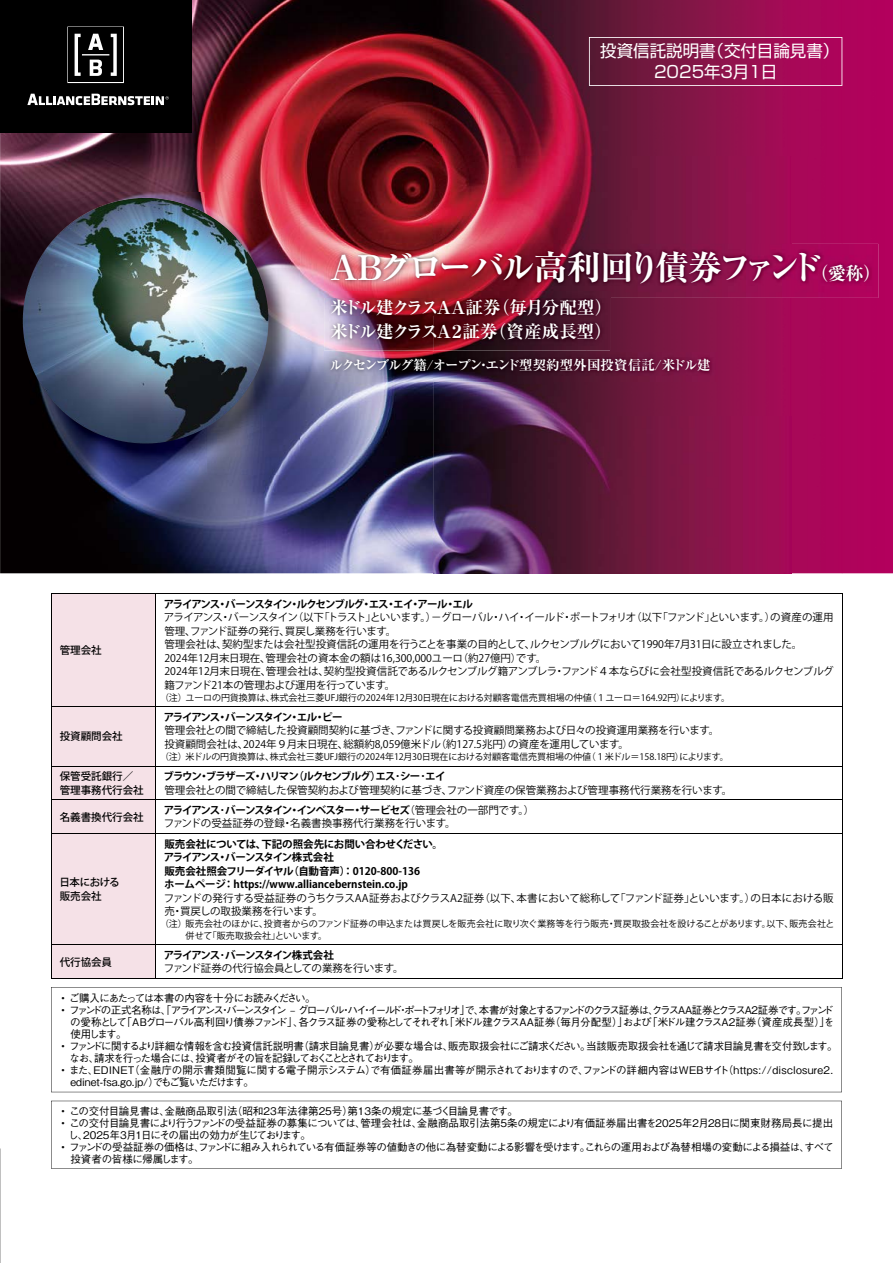
<style>
.page{position:relative;width:893px;height:1263px;background:#fff}
.page>*{position:absolute;margin:0;border:0;box-sizing:border-box;transform-origin:0 0}
.t1{font:700 expanded 34.05px "Ryumin Pr 6 N";letter-spacing:-.12em;color:#fff}
.t2{font:700 expanded 17.55px/24.6px "Ryumin Pr 6 N";letter-spacing:-.095em;color:#fff}
.t3{font:16.5px/21px "Shin Go Pro";color:#fff;text-align:center}
.t4{font:700 expanded 13.5px "Ryumin Pr 6 N";letter-spacing:-.07em;color:#fff}
.t5{font:10.5px/13.5px "Koz Go Pr 6 N";color:#000}
.t6{font:500 10.5px/12px "Gothic BBB Pro";letter-spacing:-.04em;color:#000}
.t7{font:500 10.5px/12px "Gothic BBB Pro";color:#000}
.t8{font:500 10.5px/12px "Gothic BBB Pro";letter-spacing:-.095em;color:#000}
.t9{font:700 10.5px/13.5px "Koz Go Pr 6 N";color:#000}
.t10{font:500 10.5px/13.5px "Koz Go Pr 6 N";color:#000}
.t11{font:700 10.5px "Koz Go Pr 6 N";letter-spacing:-.12em;color:#000}
.t12{font:700 10.5px "Koz Go Pr 6 N";letter-spacing:-.105em;color:#000}
.t13{font:700 10.5px "Koz Go Pr 6 N";letter-spacing:-.1em;color:#000}
.t14{font:500 10.5px "Gothic BBB Pro";letter-spacing:-.08em;color:#000}
.t15{font:10.5px "Koz Go Pr 6 N";letter-spacing:-.02em;color:#000}
.t16{font:500 10.5px/13.5px "Koz Go Pr 6 N";letter-spacing:-.02em;color:#000}
.t17{font:9px/11.2px "Koz Go Pr 6 N";color:#000}
.s1{font-size:18px}
.s2{font-weight:700}
</style>
<div class="page">
<img style="left:0;top:0;width:434px;height:573px">
<img style="left:434px;top:0;width:408px;height:156px">
<div style="left:842px;top:0;width:51px;height:573px;background:#b1025c"></div>
<img style="left:434px;top:156px;width:357px;height:88px">
<div style="left:791px;top:156px;width:51px;height:417px;background:#aa0759"></div>
<img style="left:587px;top:298px;width:204px;height:275px">
<img style="left:434px;top:350px;width:153px;height:223px">
<img style="left:19px;top:193px;width:280px;height:282px">
<img style="left:49px;top:198px;width:98px;height:46px">
<img style="left:324px;top:352px;width:393px;height:29px">
<img style="left:324px;top:244px;width:110px;height:106px">
<img style="left:434px;top:298px;width:176px;height:52px">
<img style="left:331px;top:298px;width:269px;height:17px">
<img style="left:434px;top:244px;width:444px;height:54px">
<img style="left:324px;top:292px;width:286px;height:6px">
<div style="left:0;top:0;width:191px;height:132px;background:#000"></div>
<svg style="left:27px;top:94px;width:142px;height:11px"></svg>
<svg style="left:67px;top:27px;width:57px;height:56px"></svg>
<svg style="left:589px;top:37px;width:253px;height:49px;background:#8d1a50"></svg>
<div style="left:52px;top:594px;width:104px;height:384px;background:#f5e1e7"></div>
<hr style="left:51px;top:593px;width:105px;height:1px;background:#000">
<hr style="left:51px;top:594px;width:1px;height:112px;background:#000">
<hr style="left:156px;top:593px;width:686px;height:1px;background:#000">
<hr style="left:156px;top:594px;width:1px;height:112px;background:#000">
<hr style="left:842px;top:594px;width:1px;height:112px;background:#000">
<hr style="left:51px;top:706px;width:105px;height:1px;background:#000">
<hr style="left:51px;top:707px;width:1px;height:59px;background:#000">
<hr style="left:156px;top:706px;width:686px;height:1px;background:#000">
<hr style="left:156px;top:707px;width:1px;height:59px;background:#000">
<hr style="left:842px;top:707px;width:1px;height:59px;background:#000">
<hr style="left:51px;top:766px;width:105px;height:1px;background:#000">
<hr style="left:51px;top:766px;width:1px;height:33px;background:#000">
<hr style="left:156px;top:766px;width:686px;height:1px;background:#000">
<hr style="left:156px;top:766px;width:1px;height:33px;background:#000">
<hr style="left:842px;top:766px;width:1px;height:33px;background:#000">
<hr style="left:51px;top:799px;width:105px;height:1px;background:#000">
<hr style="left:51px;top:800px;width:1px;height:33px;background:#000">
<hr style="left:156px;top:799px;width:686px;height:1px;background:#000">
<hr style="left:156px;top:800px;width:1px;height:33px;background:#000">
<hr style="left:842px;top:800px;width:1px;height:33px;background:#000">
<hr style="left:51px;top:833px;width:105px;height:1px;background:#000">
<hr style="left:51px;top:834px;width:1px;height:110px;background:#000">
<hr style="left:156px;top:833px;width:686px;height:1px;background:#000">
<hr style="left:156px;top:834px;width:1px;height:110px;background:#000">
<hr style="left:842px;top:834px;width:1px;height:110px;background:#000">
<hr style="left:51px;top:944px;width:105px;height:1px;background:#000">
<hr style="left:51px;top:945px;width:1px;height:33px;background:#000">
<hr style="left:156px;top:944px;width:686px;height:1px;background:#000">
<hr style="left:156px;top:945px;width:1px;height:33px;background:#000">
<hr style="left:842px;top:945px;width:1px;height:33px;background:#000">
<hr style="left:51px;top:978px;width:105px;height:1px;background:#000">
<hr style="left:156px;top:978px;width:686px;height:1px;background:#000">
<svg style="left:51px;top:987px;width:791px;height:105px"></svg>
<svg style="left:51px;top:1101px;width:791px;height:68px"></svg>
<h3 class="t3" style="left:600px;top:38px;width:241px">投資信託説明書（交付目論見書）<br>2025年３月１日</h3>
<h1 class="t1" style="left:330px;top:240px;width:552px">ABグローバル高利回り債券ファンド<span class="s1">（愛称）</span></h1>
<h2 class="t2" style="left:330px;top:294px;width:284px">米ドル建クラスAA証券（毎月分配型）米ドル建クラスA２証券（資産成長型）</h2>
<p class="t4" style="left:330px;top:354px;width:383px">ルクセンブルグ籍/オープン・エンド型契約型外国投資信託/米ドル建</p>
<p class="t10" style="left:60px;top:644px;width:43px">管理会社</p>
<p class="t10" style="left:60px;top:730px;width:64px">投資顧問会社</p>
<p class="t12" style="left:164px;top:598px;width:311px">アライアンス・バーンスタイン・ルクセンブルグ・エス・エイ・アール・エル</p>
<p class="t5" style="left:164px;top:611px;width:671px">アライアンス・バーンスタイン（以下「トラスト」といいます。）－グローバル・ハイ・イールド・ポートフォリオ（以下「ファンド」といいます。）の資産の運用管理、ファンド証券の発行、買戻し業務を行います。<br>管理会社は、契約型または会社型投資信託の運用を行うことを事業の目的として、ルクセンブルグにおいて1990年7月31日に設立されました。<br>2024年12月末日現在、管理会社の資本金の額は16,300,000ユーロ（約27億円）です。<br>2024年12月末日現在、管理会社は、契約型投資信託であるルクセンブルグ籍アンブレラ・ファンド４本ならびに会社型投資信託であるルクセンブルグ籍ファンド21本の管理および運用を行っています。</p>
<p class="t17" style="left:160px;top:692px;width:572px">（注）ユーロの円貨換算は、株式会社三菱UFJ銀行の2024年12月30日現在における対顧客電信売買相場の仲値（１ユーロ＝164.92円）によります。</p>
<p class="t11" style="left:164px;top:711px;width:180px">アライアンス・バーンスタイン・エル・ピー</p>
<p class="t5" style="left:164px;top:724px;width:556px">管理会社との間で締結した投資顧問契約に基づき、ファンドに関する投資顧問業務および日々の投資運用業務を行います。投資顧問会社は、2024年９月末日現在、総額約8,059億米ドル（約127.5兆円）の資産を運用しています。</p>
<p class="t17" style="left:160px;top:751px;width:570px">（注）米ドルの円貨換算は、株式会社三菱UFJ銀行の2024年12月30日現在における対顧客電信売買相場の仲値（１米ドル＝158.18円）によります。</p>
<p class="t10" style="left:60px;top:770px;width:85px">保管受託銀行／管理事務代行会社</p>
<p class="t13" style="left:164px;top:770px;width:283px">ブラウン・ブラザーズ・ハリマン（ルクセンブルグ）エス･シー･エイ</p>
<p class="t5" style="left:164px;top:783px;width:569px">管理会社との間で締結した保管契約および管理契約に基づき、ファンド資産の保管業務および管理事務代行業務を行います。</p>
<p class="t10" style="left:60px;top:810px;width:85px">名義書換代行会社</p>
<p class="t5" style="left:164px;top:803px;width:372px"><span class="s2">アライアンス･バーンスタイン・インベスター・サービセズ</span>（管理会社の一部門です。）ファンドの受益証券の登録・名義書換事務代行業務を行います。</p>
<p class="t16" style="left:59px;top:876px;width:62px">日本における販売会社</p>
<p class="t9" style="left:164px;top:837px;width:281px">販売会社については、下記の照会先にお問い合わせください。アライアンス・バーンスタイン株式会社<br>販売会社照会フリーダイヤル（自動音声）： 0120-800-136<br>ホームページ： https://www.alliancebernstein.co.jp</p>
<p class="t5" style="left:164px;top:891px;width:671px">ファンドの発行する受益証券のうちクラスAA証券およびクラスA2証券（以下、本書において総称して「ファンド証券」といいます。）の日本における販売・買戻しの取扱業務を行います。</p>
<p class="t17" style="left:186px;top:919px;width:650px;text-indent:-26px">（注）販売会社のほかに、投資者からのファンド証券の申込または買戻しを販売会社に取り次ぐ業務等を行う販売・買戻取扱会社を設けることがあります。以下、販売会社と併せて「販売取扱会社」といいます。</p>
<p class="t11" style="left:164px;top:949px;width:172px">アライアンス･バーンスタイン株式会社</p>
<p class="t15" style="left:164px;top:962px;width:241px">ファンド証券の代行協会員としての業務を行います。</p>
<p class="t14" style="left:61px;top:989px;width:256px">• ご購入にあたっては本書の内容を十分にお読みください。</p>
<p class="t6" style="left:70px;top:1002px;width:766px;text-align:justify;text-indent:-9px">• ファンドの正式名称は、「アライアンス・バーンスタイン ‒ グローバル・ハイ・イールド・ポートフォリオ」で、本書が対象とするファンドのクラス証券は、クラスAA証券とクラスA2証券です。ファンドの愛称として「ABグローバル高利回り債券ファンド」、各クラス証券の愛称としてそれぞれ「米ドル建クラスAA証券（毎月分配型）」および「米ドル建クラスA2証券（資産成長型）」を使用します。</p>
<p class="t8" style="left:70px;top:1038px;width:769px;text-indent:-8px">• ファンドに関するより詳細な情報を含む投資信託説明書（請求目論見書）が必要な場合は、販売取扱会社にご請求ください。当該販売取扱会社を通じて請求目論見書を交付致します。なお、請求を行った場合には、投資者がその旨を記録しておくこととされております。</p>
<p class="t7" style="left:70px;top:1062px;width:764px;text-indent:-9px">• また、EDINET（金融庁の開示書類閲覧に関する電子開示システム）で有価証券届出書等が開示されておりますので、ファンドの詳細内容はWEBサイト（https://disclosure2. edinet-fsa.go.jp/）でもご覧いただけます。</p>
<p class="t7" style="left:61px;top:1103px;width:458px">• この交付目論見書は、金融商品取引法（昭和23年法律第25号）第13条の規定に基づく目論見書です。</p>
<p class="t6" style="left:68px;top:1115px;width:766px;text-indent:-7px">• この交付目論見書により行うファンドの受益証券の募集については、管理会社は、金融商品取引法第5条の規定により有価証券届出書を2025年２月28日に関東財務局長に提出し、2025年3月1日にその届出の効力が生じております。</p>
<p class="t6" style="left:70px;top:1139px;width:765px;text-indent:-9px">• ファンドの受益証券の価格は、ファンドに組み入れられている有価証券等の値動きの他に為替変動による影響を受けます。これらの運用および為替相場の変動による損益は、すべて投資者の皆様に帰属します。</p>
<p class="t10" style="left:60px;top:955px;width:54px">代行協会員</p>
</div>
